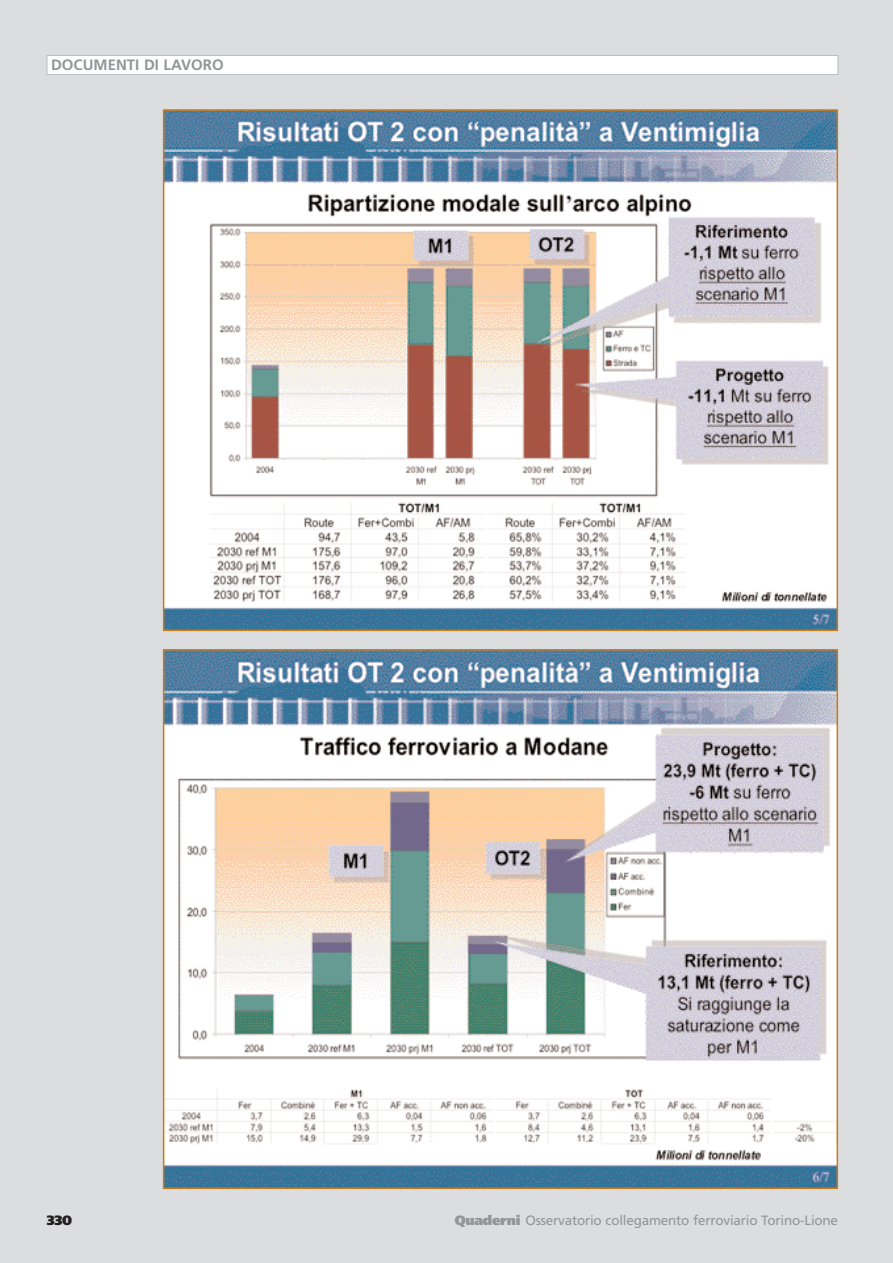
<style>
.page{position:relative;width:893px;height:1263px;background:#fff}
.page>*{position:absolute;margin:0;border:0;box-sizing:border-box;transform-origin:0 0}
.t1{font:700 15px "Frutiger";color:#939598}
.t2{font:13.5px "Frutiger";letter-spacing:-.015em;color:#939598}
.t3{font:900 13.5px "Frutiger";color:#231f20}
.s1{font-weight:900}
</style>
<div class="page">
<div style="left:0;top:0;width:892px;height:1263px;background:#dcddde"></div>
<div style="left:47px;top:56px;width:790px;height:19px;background:#fff"></div>
<div style="left:47px;top:55px;width:791px;height:20px;border:1px solid #bbbdc0"></div>
<img style="left:166px;top:112px;width:669px;height:516px">
<div style="left:163px;top:109px;width:675px;height:522px;border:2px solid #cc7a16"></div>
<img style="left:166px;top:652px;width:669px;height:534px">
<p class="t1" style="left:51px;top:59px;width:174px">DOCUMENTI DI LAVORO</p>
<p class="t3" style="left:47px;top:1215px;width:27px">330</p>
<p class="t2" style="left:455px;top:1215px;width:385px"><span class="s1">Quaderni</span> Osservatorio collegamento ferroviario Torino-Lione</p>
</div>
